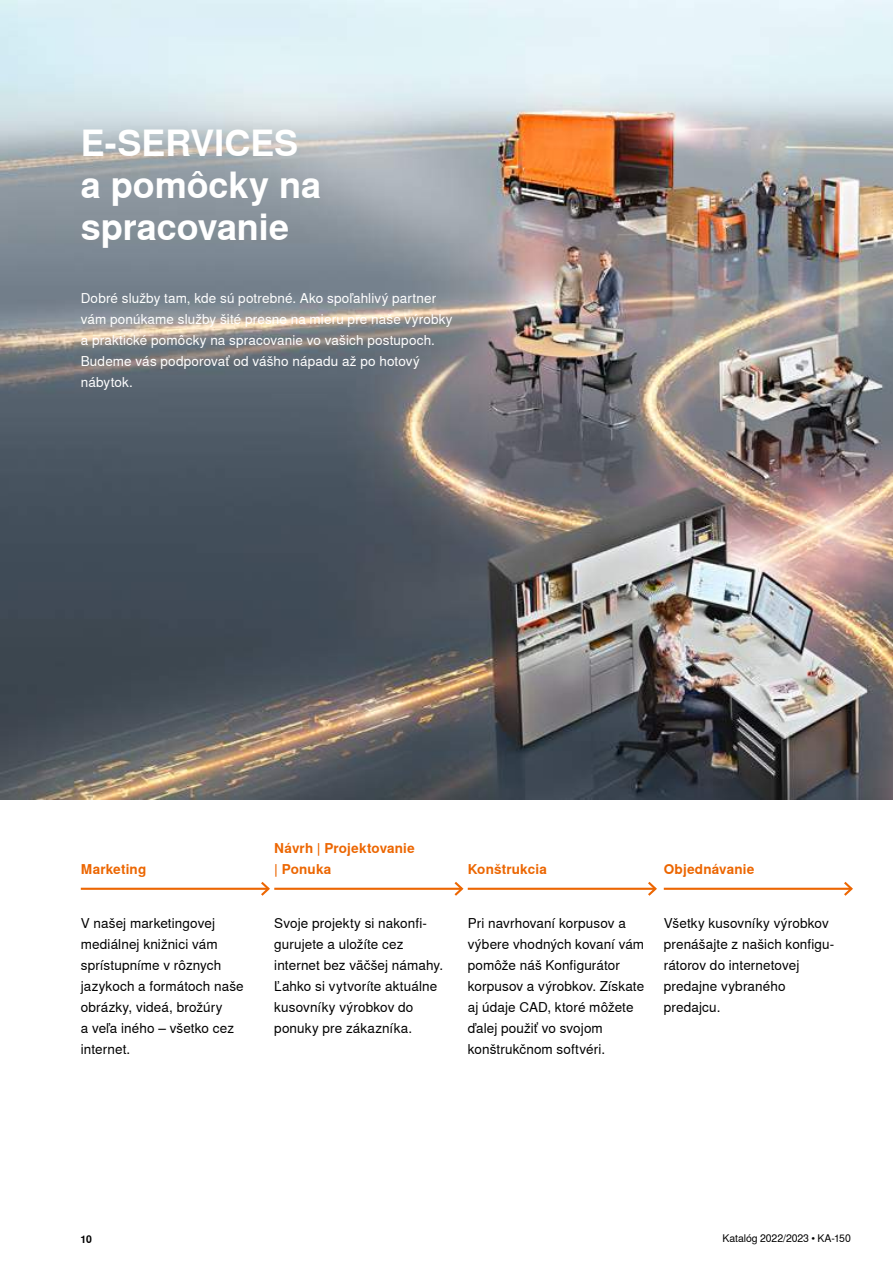
<style>
.page{position:relative;width:893px;height:1263px;background:#fff}
.page>*{position:absolute;margin:0;border:0;box-sizing:border-box;transform-origin:0 0}
.t1{font:700 36px/42px "Nimbus Sans Global";letter-spacing:-.005em;color:#fff}
.t2{font:13.5px/21px "Nimbus Sans Global";letter-spacing:.01em;color:#000}
.t3{font:13.5px/21px "Nimbus Sans Global";letter-spacing:.01em;color:#fff}
.t4{font:700 13.5px/21px "Nimbus Sans Global";letter-spacing:.01em;color:#ec6602}
.t5{font:10.5px "Nimbus Sans Global";letter-spacing:-.01em;color:#000}
.t6{font:700 10.5px "Nimbus Sans Global";color:#000}
</style>
<div class="page">
<img style="left:0;top:0;width:893px;height:799px">
<hr style="left:81px;top:888px;width:187px;height:2px;background:#ec6602">
<svg style="left:259px;top:881px;width:11px;height:15px"></svg>
<hr style="left:274px;top:888px;width:188px;height:2px;background:#ec6602">
<svg style="left:452px;top:882px;width:12px;height:14px"></svg>
<hr style="left:468px;top:888px;width:187px;height:2px;background:#ec6602">
<svg style="left:646px;top:881px;width:11px;height:15px"></svg>
<hr style="left:664px;top:888px;width:187px;height:2px;background:#ec6602">
<svg style="left:842px;top:881px;width:11px;height:15px"></svg>
<h1 class="t1" style="left:81px;top:123px;width:242px">E-SERVICES a pomôcky na spracovanie</h1>
<p class="t3" style="left:81px;top:288px;width:373px">Dobré služby tam, kde sú potrebné. Ako spoľahlivý partner vám ponúkame služby šité presne na mieru pre naše výrobky a praktické pomôcky na spracovanie vo vašich postupoch.<br>Budeme vás podporovať od vášho nápadu až po hotový nábytok.</p>
<p class="t4" style="left:81px;top:859px;width:67px">Marketing</p>
<p class="t4" style="left:274px;top:838px;width:142px">Návrh | Projektovanie | Ponuka</p>
<p class="t4" style="left:468px;top:859px;width:81px">Konštrukcia</p>
<p class="t4" style="left:664px;top:859px;width:92px">Objednávanie</p>
<p class="t2" style="left:81px;top:913px;width:165px">V našej marketingovej mediálnej knižnici vám sprístupníme v rôznych jazykoch a formátoch naše obrázky, videá, brožúry<br>a veľa iného – všetko cez internet.</p>
<p class="t2" style="left:274px;top:913px;width:170px">Svoje projekty si nakonfi&shy;gurujete a uložíte cez internet bez väčšej námahy.<br>Ľahko si vytvoríte aktuálne kusovníky výrobkov do ponuky pre zákazníka.</p>
<p class="t2" style="left:664px;top:913px;width:172px">Všetky kusovníky výrobkov prenášajte z našich konfigu&shy;rátorov do internetovej predajne vybraného predajcu.</p>
<p class="t2" style="left:468px;top:913px;width:178px">Pri navrhovaní korpusov a výbere vhodných kovaní vám pomôže náš Konfigurátor korpusov a výrobkov. Získate aj údaje CAD, ktoré môžete ďalej použiť vo svojom konštrukčnom softvéri.</p>
<p class="t6" style="left:81px;top:1233px;width:13px">10</p>
<p class="t5" style="left:722px;top:1232px;width:130px">Katalóg 2022/2023 • KA-150</p>
</div>
